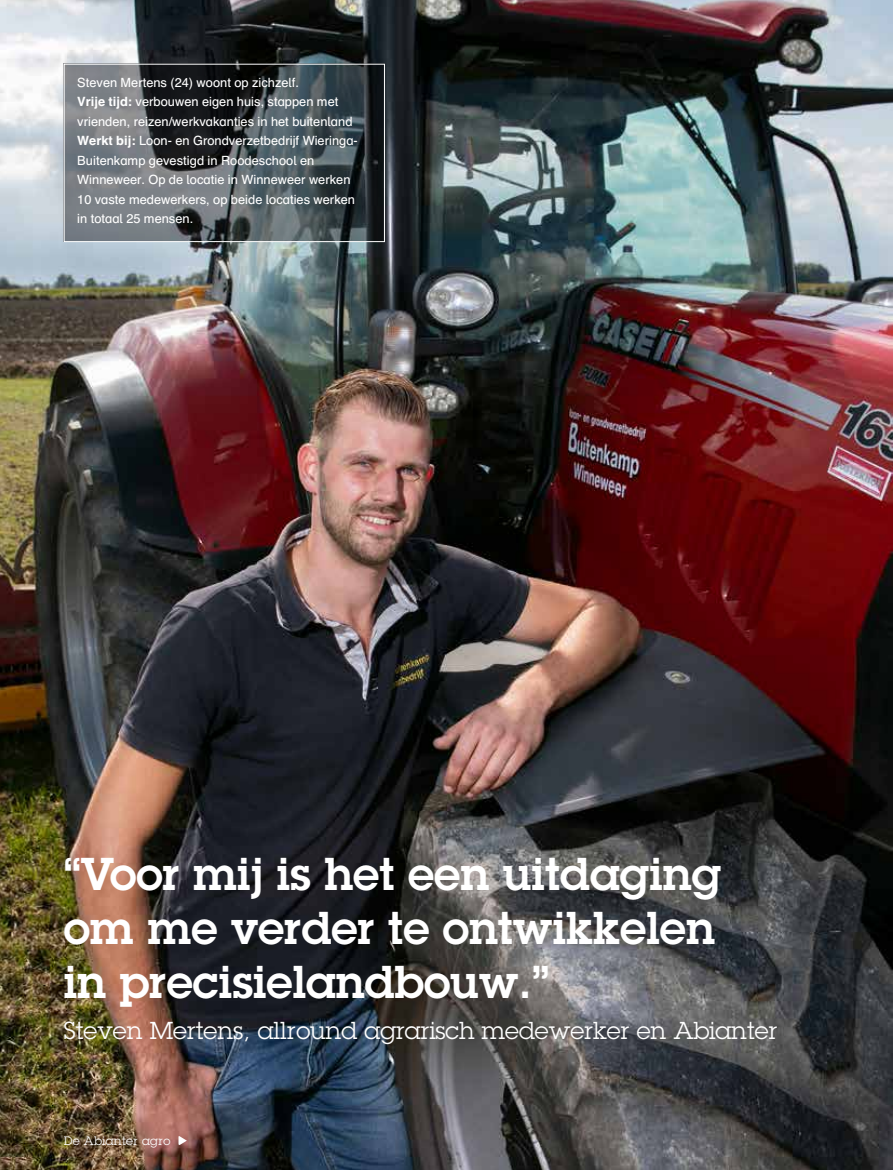
<style>
.page{position:relative;width:893px;height:1170px;background:#fff}
.page>*{position:absolute;margin:0;border:0;box-sizing:border-box;transform-origin:0 0}
.t1{font:600 45px/54px "Lubalin Graph Std";color:#fff}
.t2{font:24px "Lubalin Graph Std";color:#fff}
.t3{font:12.75px/19.5px "Schulbuch Nord";color:#fff}
.t4{font:12px "Lubalin Graph Std";letter-spacing:.025em;color:#fff}
.s1{font-weight:700}
</style>
<div class="page">
<img style="left:0;top:0;width:893px;height:1169px">
<svg style="left:178px;top:1135px;width:9px;height:9px"></svg>
<svg style="left:66px;top:66px;width:317px;height:174px"></svg>
<div style="left:64px;top:64px;width:321px;height:178px;border:1px solid #fff"></div>
<p class="t3" style="left:77px;top:72px;width:282px">Steven Mertens (24) woont op zichzelf.<br><span class="s1">Vrije tijd:</span> verbouwen eigen huis, stappen met vrienden, reizen/werkvakanties in het buitenland <span class="s1">Werkt bij:</span> Loon- en Grondverzetbedrijf Wieringa-Buitenkamp gevestigd in Roodeschool en Winneweer. Op de locatie in Winneweer werken 10 vaste medewerkers, op beide locaties werken in totaal 25 mensen.</p>
<h1 class="t1" style="left:64px;top:846px;width:659px">“Voor mij is het een uitdaging om me verder te ontwikkelen in precisielandbouw.”</h1>
<h2 class="t2" style="left:64px;top:1015px;width:715px">Steven Mertens, allround agrarisch medewerker en Abianter</h2>
<p class="t4" style="left:64px;top:1132px;width:108px">De Abianter agro</p>
</div>
